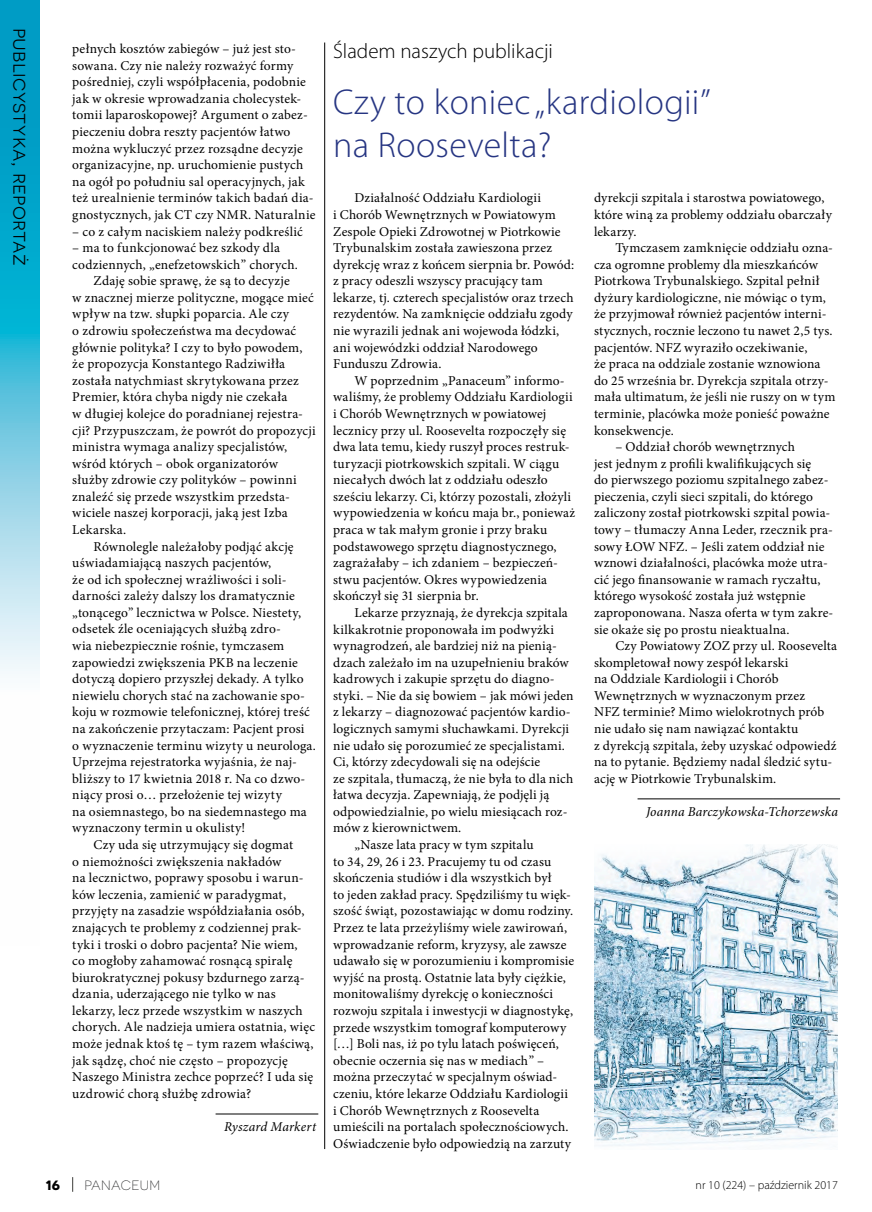
<style>
.page{position:relative;width:872px;height:1212px;background:#fff}
.page>*{position:absolute;margin:0;border:0;box-sizing:border-box;transform-origin:0 0}
.P_Tytuł_mały_24{font:300 36px/43.2px "Myriad Pro";letter-spacing:.01em;color:#263582}
.P_Nadtytuł{font:300 21px "Myriad Pro";color:#000}
.t1{font:21px "Novecentosanswide";letter-spacing:.015em;color:#000}
.P_Tekst{font:13.5px/16.6px "Minion Pro";letter-spacing:.01em;color:#000}
.P_Podpis_autora{font:italic 13.5px "Minion Pro";letter-spacing:.01em;color:#000}
.t2{font:300 13.5px "Novecentosanswide";letter-spacing:.025em;color:#2c2d2e}
.t3{font:700 13.5px "Novecentosanswide";color:#000}
.t4{font:300 12px "Myriad Pro";color:#000}
</style>
<div class="page">
<hr style="left:216px;top:1114px;width:102px;height:1px;background:#000">
<hr style="left:637px;top:799px;width:203px;height:1px;background:#000">
<hr style="left:324px;top:43px;width:1px;height:1106px;background:#000">
<img style="left:594px;top:845px;width:244px;height:301px">
<svg style="left:72px;top:1177px;width:1px;height:15px"></svg>
<svg style="left:0;top:0;width:40px;height:674px;background:#4cbdd9"></svg>
<h2 class="t1" style="left:33px;top:28px;width:239px;rotate:90deg">publicystyka, reportaż</h2>
<p class="P_Tekst" style="left:72px;top:41px;width:245px">pełnych kosztów zabiegów – już jest sto&shy;sowana. Czy nie należy rozważyć formy pośredniej, czyli współpłacenia, podobnie jak w okresie wprowadzania cholecystek&shy;tomii laparoskopowej? Argument o zabez&shy;pieczeniu dobra reszty pacjentów łatwo można wykluczyć przez rozsądne decyzje organizacyjne, np. uruchomienie pustych na ogół po południu sal operacyjnych, jak też urealnienie terminów takich badań dia&shy;gnostycznych, jak CT czy NMR. Naturalnie</p>
<p class="P_Tekst" style="left:72px;top:223px;width:232px">– co z całym naciskiem należy podkreślić</p>
<p class="P_Tekst" style="left:72px;top:240px;width:227px">– ma to funkcjonować bez szkody dla codziennych, „enefzetowskich” chorych.</p>
<p class="P_Tekst" style="left:72px;top:273px;width:245px;text-indent:21px">Zdaję sobie sprawę, że są to decyzje<br>w znacznej mierze polityczne, mogące mieć wpływ na tzw. słupki poparcia. Ale czy<br>o zdrowiu społeczeństwa ma decydować głównie polityka? I czy to było powodem, że propozycja Konstantego Radziwiłła została natychmiast skrytykowana przez Premier, która chyba nigdy nie czekała<br>w długiej kolejce do poradnianej rejestra&shy;cji? Przypuszczam, że powrót do propozycji ministra wymaga analizy specjalistów, wśród których – obok organizatorów służby zdrowie czy polityków – powinni znaleźć się przede wszystkim przedsta&shy;wiciele naszej korporacji, jaką jest Izba Lekarska.</p>
<p class="P_Tekst" style="left:72px;top:538px;width:245px;text-indent:21px">Równolegle należałoby podjąć akcję uświadamiającą naszych pacjentów,<br>że od ich społecznej wrażliwości i soli&shy;darności zależy dalszy los dramatycznie „tonącego” lecznictwa w Polsce. Niestety, odsetek źle oceniających służbą zdro-<br>wia niebezpiecznie rośnie, tymczasem zapowiedzi zwiększenia PKB na leczenie dotyczą dopiero przyszłej dekady. A tylko niewielu chorych stać na zachowanie spo&shy;koju w rozmowie telefonicznej, której treść na zakończenie przytaczam: Pacjent prosi<br>o wyznaczenie terminu wizyty u neurologa.<br>Uprzejma rejestratorka wyjaśnia, że naj&shy;bliższy to 17 kwietnia 2018 r. Na co dzwo&shy;niący prosi o… przełożenie tej wizyty<br>na osiemnastego, bo na siedemnastego ma wyznaczony termin u okulisty!</p>
<p class="P_Tekst" style="left:72px;top:836px;width:244px;text-indent:21px">Czy uda się utrzymujący się dogmat<br>o niemożności zwiększenia nakładów<br>na lecznictwo, poprawy sposobu i warun&shy;ków leczenia, zamienić w paradygmat, przyjęty na zasadzie współdziałania osób, znających te problemy z codziennej prak&shy;tyki i troski o dobro pacjenta? Nie wiem,<br>co mogłoby zahamować rosnącą spiralę biurokratycznej pokusy bzdurnego zarzą&shy;dzania, uderzającego nie tylko w nas lekarzy, lecz przede wszystkim w naszych chorych. Ale nadzieja umiera ostatnia, więc może jednak ktoś tę – tym razem właściwą, jak sądzę, choć nie często – propozycję Naszego Ministra zechce poprzeć? I uda się uzdrowić chorą służbę zdrowia?</p>
<p class="P_Podpis_autora" style="left:224px;top:1117px;width:94px">Ryszard Markert</p>
<p class="P_Nadtytuł" style="left:333px;top:39px;width:221px">Śladem naszych publikacji</p>
<p class="P_Tytuł_mały_24" style="left:333px;top:80px;width:379px">Czy to koniec „kardiologii” na Roosevelta?</p>
<p class="P_Tekst" style="left:333px;top:190px;width:242px;text-indent:21px">Działalność Oddziału Kardiologii<br>i Chorób Wewnętrznych w Powiatowym Zespole Opieki Zdrowotnej w Piotrkowie Trybunalskim została zawieszona przez dyrekcję wraz z końcem sierpnia br. Powód: z pracy odeszli wszyscy pracujący tam lekarze, tj. czterech specjalistów oraz trzech rezydentów. Na zamknięcie oddziału zgody nie wyrazili jednak ani wojewoda łódzki, ani wojewódzki oddział Narodowego Funduszu Zdrowia.</p>
<p class="P_Tekst" style="left:333px;top:372px;width:243px;text-indent:21px">W poprzednim „Panaceum” informo&shy;waliśmy, że problemy Oddziału Kardiologii i Chorób Wewnętrznych w powiatowej lecznicy przy ul. Roosevelta rozpoczęły się dwa lata temu, kiedy ruszył proces restruk&shy;turyzacji piotrkowskich szpitali. W ciągu niecałych dwóch lat z oddziału odeszło sześciu lekarzy. Ci, którzy pozostali, złożyli wypowiedzenia w końcu maja br., ponieważ praca w tak małym gronie i przy braku podstawowego sprzętu diagnostycznego, zagrażałaby – ich zdaniem – bezpieczeń&shy;stwu pacjentów. Okres wypowiedzenia skończył się 31 sierpnia br.</p>
<p class="P_Tekst" style="left:333px;top:604px;width:242px;text-indent:21px">Lekarze przyznają, że dyrekcja szpitala kilkakrotnie proponowała im podwyżki wynagrodzeń, ale bardziej niż na pienią&shy;dzach zależało im na uzupełnieniu braków kadrowych i zakupie sprzętu do diagno&shy;styki. – Nie da się bowiem – jak mówi jeden z lekarzy – diagnozować pacjentów kardio&shy;logicznych samymi słuchawkami. Dyrekcji nie udało się porozumieć ze specjalistami.<br>Ci, którzy zdecydowali się na odejście<br>ze szpitala, tłumaczą, że nie była to dla nich łatwa decyzja. Zapewniają, że podjęli ją odpowiedzialnie, po wielu miesiącach roz&shy;mów z kierownictwem.</p>
<p class="P_Tekst" style="left:333px;top:836px;width:242px;text-indent:21px">„Nasze lata pracy w tym szpitalu<br>to 34, 29, 26 i 23. Pracujemy tu od czasu skończenia studiów i dla wszystkich był<br>to jeden zakład pracy. Spędziliśmy tu więk&shy;szość świąt, pozostawiając w domu rodziny.<br>Przez te lata przeżyliśmy wiele zawirowań, wprowadzanie reform, kryzysy, ale zawsze udawało się w porozumieniu i kompromisie wyjść na prostą. Ostatnie lata były ciężkie, monitowaliśmy dyrekcję o konieczności rozwoju szpitala i inwestycji w diagnostykę, przede wszystkim tomograf komputerowy […] Boli nas, iż po tylu latach poświęceń, obecnie oczernia się nas w mediach” – można przeczytać w specjalnym oświad&shy;czeniu, które lekarze Oddziału Kardiologii i Chorób Wewnętrznych z Roosevelta umieścili na portalach społecznościowych.<br>Oświadczenie było odpowiedzią na zarzuty</p>
<p class="P_Tekst" style="left:594px;top:190px;width:239px">dyrekcji szpitala i starostwa powiatowego, które winą za problemy oddziału obarczały lekarzy.</p>
<p class="P_Tekst" style="left:594px;top:240px;width:243px;text-indent:21px">Tymczasem zamknięcie oddziału ozna&shy;cza ogromne problemy dla mieszkańców Piotrkowa Trybunalskiego. Szpital pełnił dyżury kardiologiczne, nie mówiąc o tym, że przyjmował również pacjentów interni&shy;stycznych, rocznie leczono tu nawet 2,5 tys. pacjentów. NFZ wyraziło oczekiwanie,<br>że praca na oddziale zostanie wznowiona do 25 września br. Dyrekcja szpitala otrzy&shy;mała ultimatum, że jeśli nie ruszy on w tym terminie, placówka może ponieść poważne konsekwencje.</p>
<p class="P_Tekst" style="left:594px;top:438px;width:241px;text-indent:21px">– Oddział chorób wewnętrznych<br>jest jednym z profili kwalifikujących się<br>do pierwszego poziomu szpitalnego zabez&shy;pieczenia, czyli sieci szpitali, do którego zaliczony został piotrkowski szpital powia&shy;towy – tłumaczy Anna Leder, rzecznik pra&shy;sowy ŁOW NFZ. – Jeśli zatem oddział nie wznowi działalności, placówka może utra&shy;cić jego finansowanie w ramach ryczałtu, którego wysokość została już wstępnie zaproponowana. Nasza oferta w tym zakre&shy;sie okaże się po prostu nieaktualna.</p>
<p class="P_Tekst" style="left:594px;top:637px;width:244px;text-indent:21px">Czy Powiatowy ZOZ przy ul. Roosevelta skompletował nowy zespół lekarski<br>na Oddziale Kardiologii i Chorób Wewnętrznych w wyznaczonym przez<br>NFZ terminie? Mimo wielokrotnych prób nie udało się nam nawiązać kontaktu<br>z dyrekcją szpitala, żeby uzyskać odpowiedź na to pytanie. Będziemy nadal śledzić sytu&shy;ację w Piotrkowie Trybunalskim.</p>
<p class="P_Podpis_autora" style="left:646px;top:802px;width:193px">Joanna Barczykowska-Tchorzewska</p>
<p class="t3" style="left:45px;top:1177px;width:16px">16</p>
<p class="t2" style="left:84px;top:1177px;width:77px">PANACEUM</p>
<p class="t4" style="left:695px;top:1178px;width:144px">nr 10 (224) – październik 2017</p>
</div>
